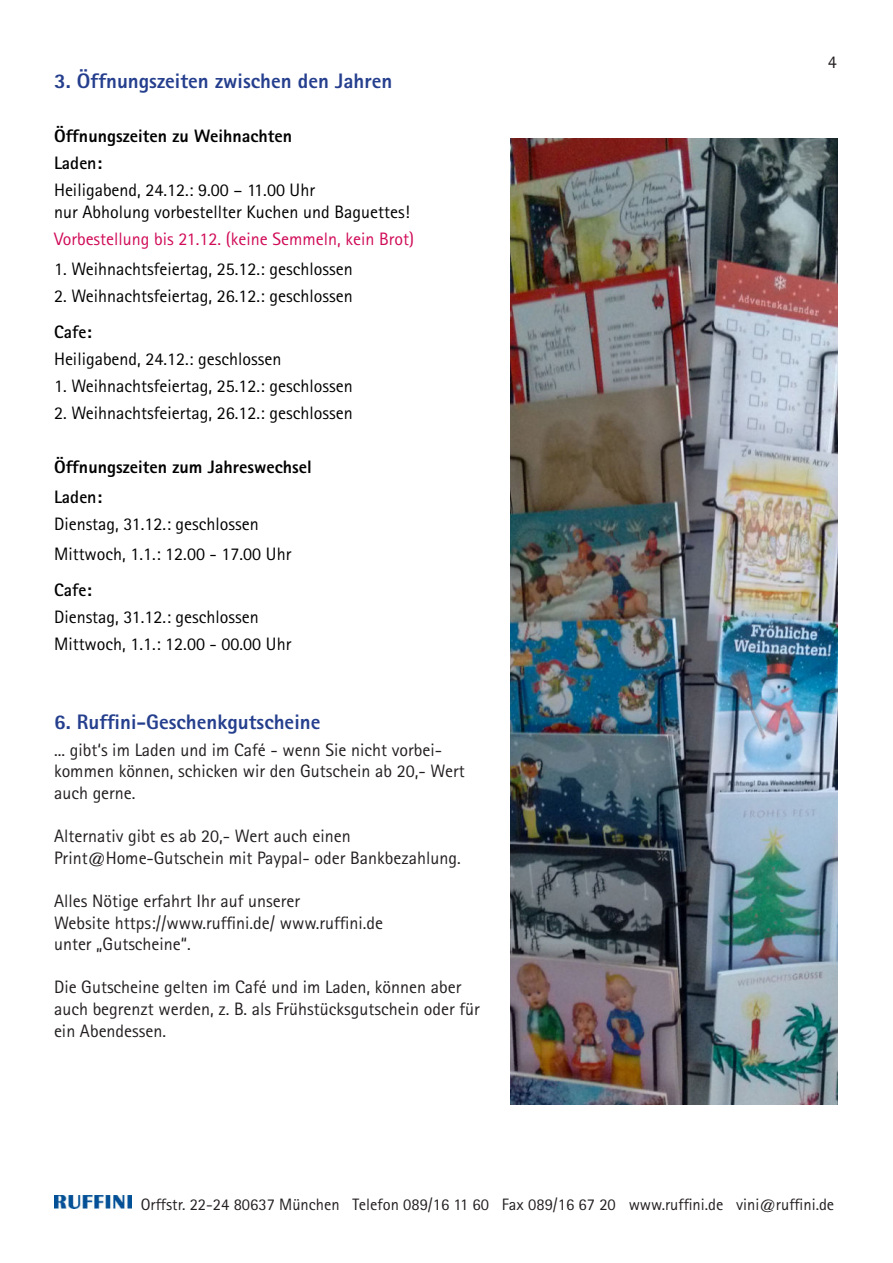
<style>
.page{position:relative;width:893px;height:1263px;background:#fff}
.page>*{position:absolute;margin:0;border:0;box-sizing:border-box;transform-origin:0 0}
.t1{font:800 21px "Agfa Rotis Sans Serif";color:#253f8e}
.t2{font:18px/21.6px "Agfa Rotis Sans Serif";color:#231f20}
.t3{font:18px/21.6px "Agfa Rotis Sans Serif";color:#000}
.t4{font:800 18px "Agfa Rotis Sans Serif";color:#000}
.t5{font:18px "Agfa Rotis Sans Serif";color:#d00a57}
.t6{font:700 18px "Agfa Rotis Sans Serif";color:#000}
.t7{font:16.5px "Agfa Rotis Sans Serif";color:#231f20}
</style>
<div class="page">
<img style="left:54px;top:1195px;width:77px;height:14px">
<img style="left:510px;top:138px;width:327px;height:967px">
<p class="t1" style="left:54px;top:69px;width:340px">3. Öffnungszeiten zwischen den Jahren</p>
<p class="t4" style="left:54px;top:126px;width:239px">Öffnungszeiten zu Weihnachten</p>
<p class="t6" style="left:54px;top:156px;width:49px">Laden:</p>
<p class="t3" style="left:54px;top:179px;width:357px">Heiligabend, 24.12.: 9.00 – 11.00 Uhr<br>nur Abholung vorbestellter Kuchen und Baguettes!</p>
<p class="t5" style="left:54px;top:229px;width:362px">Vorbestellung bis 21.12. (keine Semmeln, kein Brot)</p>
<p class="t3" style="left:54px;top:258px;width:300px">1. Weihnachtsfeiertag, 25.12.: geschlossen</p>
<p class="t3" style="left:54px;top:285px;width:300px">2. Weihnachtsfeiertag, 26.12.: geschlossen</p>
<p class="t6" style="left:54px;top:324px;width:39px">Cafe:</p>
<p class="t3" style="left:54px;top:348px;width:229px">Heiligabend, 24.12.: geschlossen</p>
<p class="t3" style="left:54px;top:375px;width:300px">1. Weihnachtsfeiertag, 25.12.: geschlossen</p>
<p class="t3" style="left:54px;top:402px;width:300px">2. Weihnachtsfeiertag, 26.12.: geschlossen</p>
<p class="t4" style="left:54px;top:456px;width:259px">Öffnungszeiten zum Jahreswechsel</p>
<p class="t6" style="left:54px;top:489px;width:49px">Laden:</p>
<p class="t3" style="left:54px;top:509px;width:239px;line-height:30px">Dienstag, 31.12.: geschlossen<br>Mittwoch, 1.1.: 12.00 - 17.00 Uhr</p>
<p class="t6" style="left:54px;top:582px;width:39px">Cafe:</p>
<p class="t3" style="left:54px;top:603px;width:239px;line-height:27px">Dienstag, 31.12.: geschlossen<br>Mittwoch, 1.1.: 12.00 - 00.00 Uhr</p>
<p class="t1" style="left:54px;top:710px;width:268px">6. Ruffini-Geschenkgutscheine</p>
<p class="t2" style="left:54px;top:739px;width:412px">... gibt‘s im Laden und im Café - wenn Sie nicht vorbei&shy;kommen können, schicken wir den Gutschein ab 20,- Wert auch gerne.</p>
<p class="t2" style="left:54px;top:825px;width:408px">Alternativ gibt es ab 20,- Wert auch einen<br>Print@Home-Gutschein mit Paypal- oder Bankbezahlung.</p>
<p class="t2" style="left:54px;top:890px;width:331px">Alles Nötige erfahrt Ihr auf unserer<br>Website https://www.ruffini.de/ www.ruffini.de unter „Gutscheine“.</p>
<p class="t2" style="left:54px;top:977px;width:427px">Die Gutscheine gelten im Café und im Laden, können aber auch begrenzt werden, z. B. als Frühstücksgutschein oder für ein Abendessen.</p>
<p class="t2" style="left:828px;top:51px;width:10px">4</p>
<p class="t7" style="left:141px;top:1197px;width:695px">Orffstr. 22-24 80637 München Telefon 089/16 11 60 Fax 089/16 67 20 www.ruffini.de vini@ruffini.de</p>
</div>
